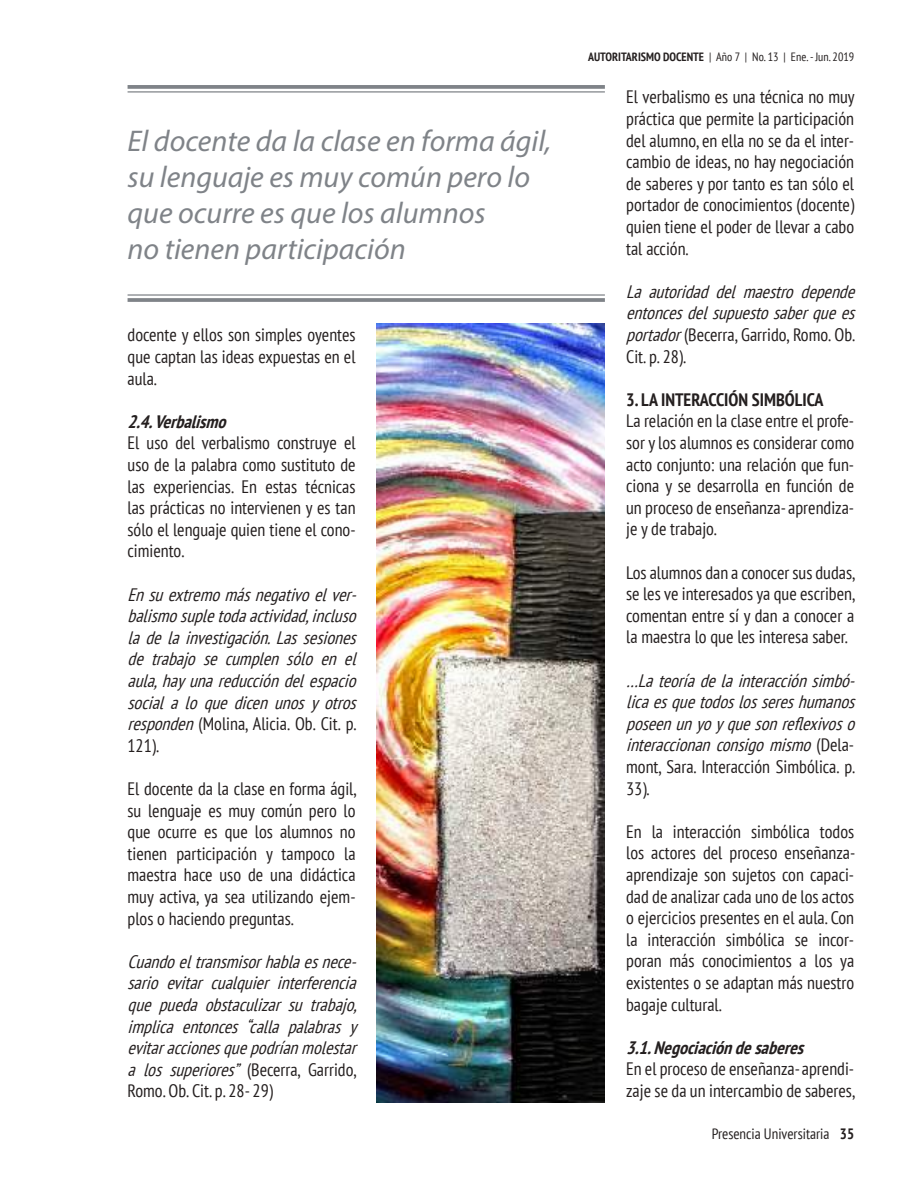
<style>
.page{position:relative;width:918px;height:1188px;background:#fff}
.page>*{position:absolute;margin:0;border:0;box-sizing:border-box;transform-origin:0 0}
.t1{font:italic 30px/36px "Myriad Pro";color:#7f8388}
.t2{font:condensed 18px/21.6px "PT Sans";color:#241f1f;text-align:justify}
.t3{font:italic condensed 18px/21.6px "PT Sans";color:#241f1f}
.t4{font:italic 700 condensed 18px "PT Sans";color:#241f1f}
.t5{font:700 condensed 18px "PT Sans";color:#241f1f}
.t6{font:condensed 15px "PT Sans";color:#241f1f}
.t7{font:condensed 12px "PT Sans";color:#241f1f}
.s1{font-style:normal}
.s2{font-weight:700}
</style>
<div class="page">
<svg style="left:128px;top:85px;width:477px;height:4px;background:#868a8f"></svg>
<hr style="left:128px;top:91px;width:477px;height:2px;background:#7f8388">
<hr style="left:128px;top:294px;width:477px;height:2px;background:#7f8388">
<svg style="left:128px;top:298px;width:477px;height:4px;background:#868a8f"></svg>
<img style="left:377px;top:323px;width:228px;height:780px">
<h1 class="t1" style="left:128px;top:122px;width:425px">El docente da la clase en forma ágil, su lenguaje es muy común pero lo que ocurre es que los alumnos<br>no tienen participación</h1>
<p class="t2" style="left:128px;top:324px;width:230px">docente y ellos son simples oyentes que captan las ideas expuestas en el aula.</p>
<p class="t4" style="left:128px;top:410px;width:106px">2.4.Verbalismo</p>
<p class="t2" style="left:128px;top:432px;width:230px">El uso del verbalismo construye el uso de la palabra como sustituto de las experiencias. En estas técnicas las prácticas no intervienen y es tan sólo el lenguaje quien tiene el cono&shy;cimiento.</p>
<p class="t3" style="left:128px;top:583px;width:236px">Ensuextremomásnegativoelver&shy;balismosupletodaactividad,incluso ladelainvestigación.Lassesiones de trabajo se cumplen sólo en el aula,hayunareduccióndelespacio social a lo que dicen unosyotros responden<span class="s1">(Molina, Alicia. Ob. Cit. p.<br>121).</span></p>
<p class="t2" style="left:128px;top:778px;width:231px">El docente da la clase en forma ágil, su lenguaje es muy común pero lo que ocurre es que los alumnos no tienen participación y tampoco la maestra hace uso de una didáctica muy activa, ya sea utilizando ejem&shy;plos o haciendo preguntas.</p>
<p class="t3" style="left:128px;top:950px;width:237px">Cuandoeltransmisorhablaesnece&shy;sario evitar cualquier interferencia que pueda obstaculizar su trabajo, implica entonces “calla palabras y evitaraccionesquepodríanmolestar a los superiores” <span class="s1">(Becerra, Garrido, Romo. Ob. Cit. p. 28- 29)</span></p>
<p class="t7" style="left:588px;top:49px;width:268px"><span class="s2">AUTORITARISMO DOCENTE</span> | Año 7 | No. 13 | Ene. - Jun. 2019</p>
<p class="t2" style="left:626px;top:86px;width:230px">El verbalismo es una técnica no muy práctica que permite la participación del alumno, en ella no se da el inter&shy;cambio de ideas, no hay negociación de saberes y por tanto es tan sólo el portador de conocimientos (docente) quien tiene el poder de llevar a cabo tal acción.</p>
<p class="t3" style="left:626px;top:280px;width:236px">La autoridad del maestro depende entoncesdelsupuestosaberquees portador<span class="s1">(Becerra, Garrido, Romo. Ob.<br>Cit. p. 28).</span></p>
<p class="t5" style="left:626px;top:388px;width:199px">3. LA INTERACCIÓN SIMBÓLICA</p>
<p class="t2" style="left:626px;top:410px;width:230px">La relación en la clase entre el profe&shy;sor y los alumnos es considerar como acto conjunto: una relación que fun&shy;ciona y se desarrolla en función de un proceso de enseñanza- aprendiza&shy;je y de trabajo.</p>
<p class="t2" style="left:626px;top:561px;width:231px">Los alumnos dan a conocer sus dudas, se les ve interesados ya que escriben, comentan entre sí y dan a conocer a la maestra lo que les interesa saber.</p>
<p class="t3" style="left:626px;top:669px;width:236px">…Lateoríadelainteracciónsimbó&shy;licaesquetodoslossereshumanos poseenunyoyquesonreflexivoso interaccionanconsigomismo<span class="s1">( D e l a - mont, Sara. Interacción Simbólica. p.<br>33).</span></p>
<p class="t2" style="left:626px;top:820px;width:231px">En la interacción simbólica todos los actores del proceso enseñanza&shy;aprendizaje son sujetos con capaci&shy;dad de analizar cada uno de los actos o ejercicios presentes en el aula. Con la interacción simbólica se incor&shy;poran más conocimientos a los ya existentes o se adaptan más nuestro bagaje cultural.</p>
<p class="t4" style="left:626px;top:1036px;width:185px">3.1.Negociacióndesaberes</p>
<p class="t2" style="left:626px;top:1058px;width:231px">En el proceso de enseñanza- aprendi&shy;zaje se da un intercambio de saberes,</p>
<p class="t6" style="left:712px;top:1125px;width:144px">Presencia Universitaria <span class="s2">35</span></p>
</div>
